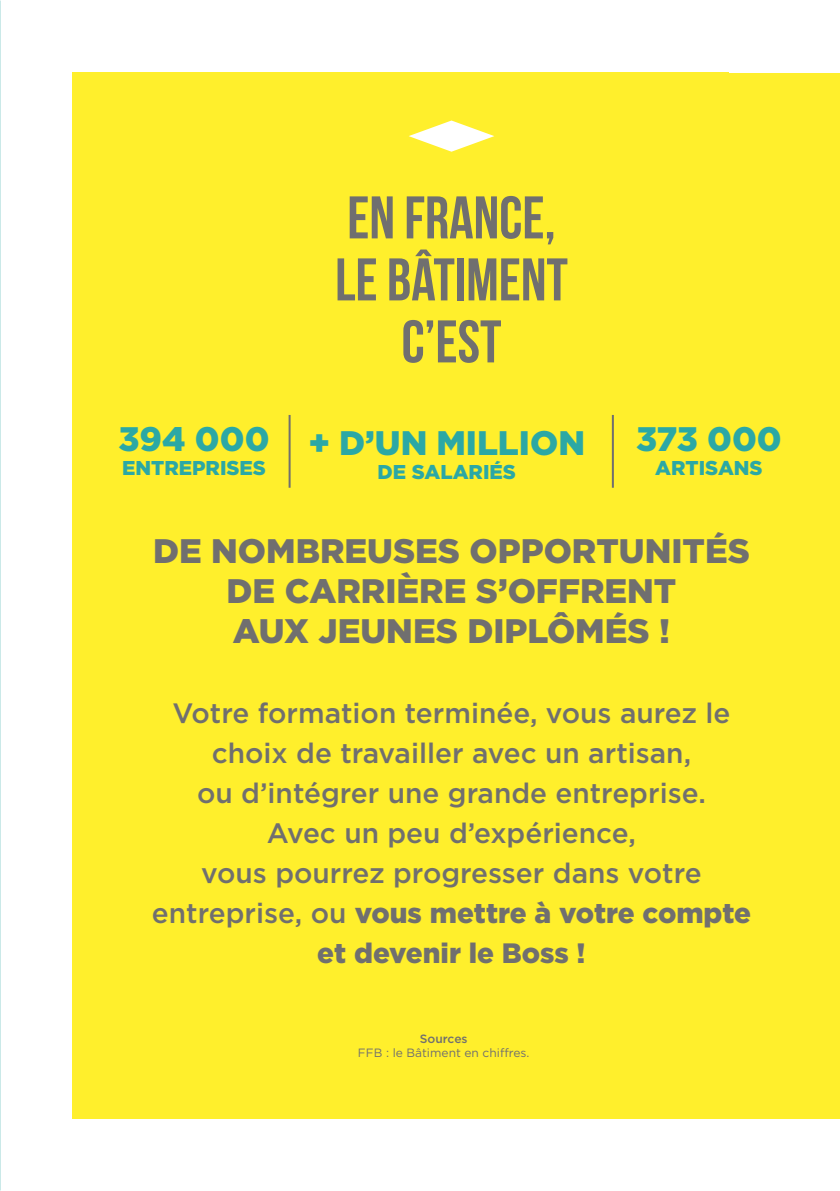
<style>
.page{position:relative;width:840px;height:1191px;background:#fff}
.page>*{position:absolute;margin:0;border:0;box-sizing:border-box;transform-origin:0 0}
.t1{font:700 60px/62px "Bebas Neue";color:#706f6f;text-align:center}
.t2{font:900 34px/40px "Gotham";color:#706f6f;text-align:center}
.t3{font:900 34px "Gotham";color:#2ba8a5}
.t4{font:500 28px/40px "Gotham";color:#706f6f;text-align:center}
.t5{font:900 20px "Gotham";color:#2ba8a5}
.t6{font:12px "Gotham";color:#706f6f}
.t7{font:500 12px "Gotham";color:#706f6f}
.s1{font-weight:900}
</style>
<div class="page">
<hr style="left:839px;top:72px;width:1px;height:1047px;background:#5b5c5d">
<img style="left:839px;top:72px;width:1px;height:1046px">
<div style="left:72px;top:72px;width:767px;height:1047px;background:#ffef2c"></div>
<svg style="left:409px;top:120px;width:85px;height:32px"></svg>
<hr style="left:288px;top:415px;width:2px;height:73px;background:#706f6f">
<hr style="left:611px;top:415px;width:2px;height:73px;background:#706f6f">
<p class="t3" style="left:118px;top:416px;width:152px">394 000</p>
<p class="t5" style="left:122px;top:454px;width:145px">ENTREPRISES</p>
<h1 class="t1" style="left:335px;top:186px;width:234px">EN FRANCE,<br>LE BÂTIMENT<br>C’EST</h1>
<p class="t3" style="left:308px;top:420px;width:278px">+ D’UN MILLION</p>
<p class="t5" style="left:377px;top:458px;width:140px">DE SALARIÉS</p>
<p class="t3" style="left:635px;top:416px;width:147px">373 000</p>
<p class="t5" style="left:654px;top:454px;width:109px">ARTISANS</p>
<p class="t2" style="left:153px;top:530px;width:598px">DE NOMBREUSES OPPORTUNITÉS<br>DE CARRIÈRE S’OFFRENT<br>AUX JEUNES DIPLÔMÉS !</p>
<p class="t4" style="left:152px;top:692px;width:600px">Votre formation terminée, vous aurez le choix de travailler avec un artisan,<br>ou d’intégrer une grande entreprise.<br>Avec un peu d’expérience,<br>vous pourrez progresser dans votre entreprise, ou <span class="s1">vous mettre à votre compte et devenir le Boss !</span></p>
<p class="t7" style="left:419px;top:1030px;width:49px">Sources</p>
<p class="t6" style="left:358px;top:1045px;width:173px">FFB : le Bâtiment en chiffres.</p>
</div>
